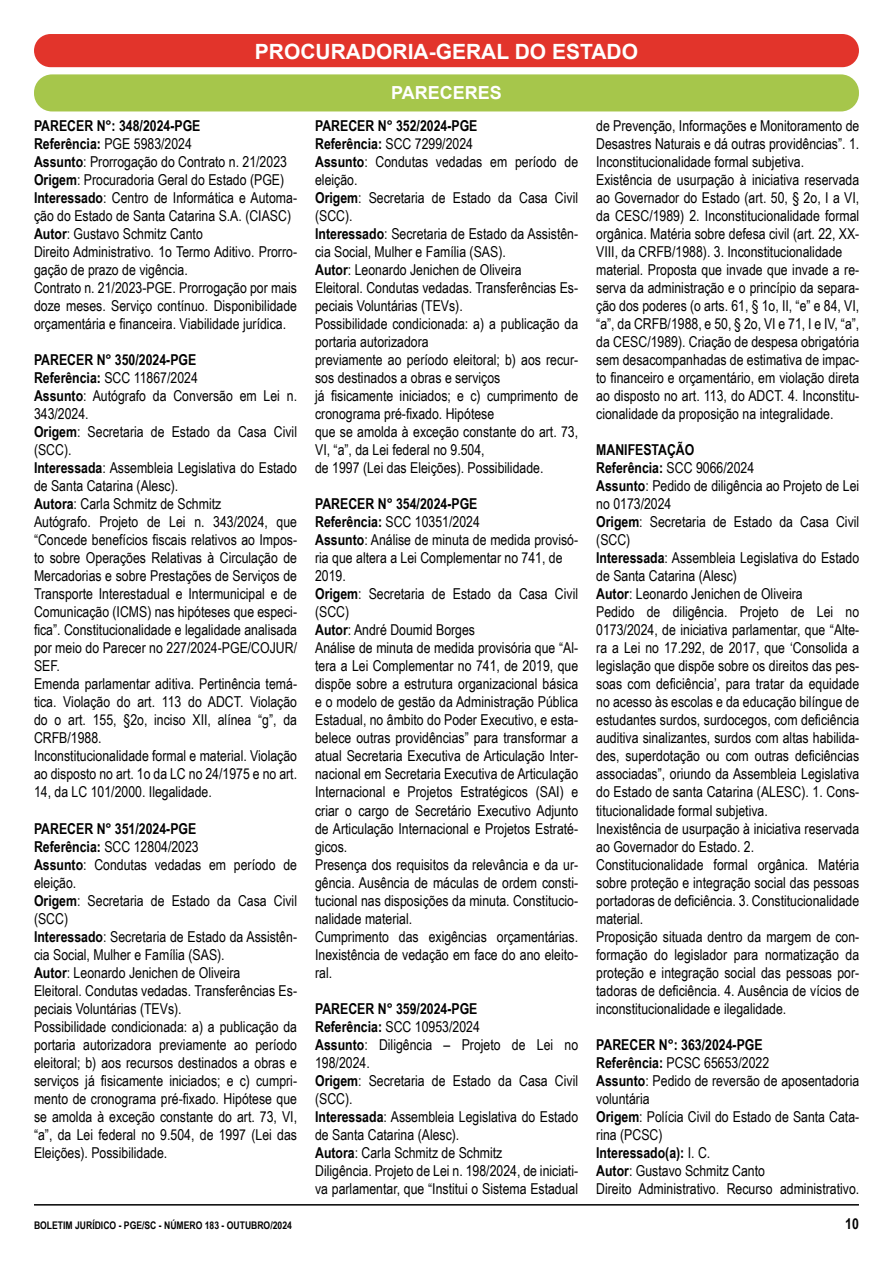
<style>
.page{position:relative;width:893px;height:1263px;background:#fff}
.page>*{position:absolute;margin:0;border:0;box-sizing:border-box;transform-origin:0 0}
.t1{font:700 21px "Arial";color:#fff}
.t2{font:700 18px "Arial";color:#fff}
.t3{font:15px/18px "Arial Narrow";color:#000}
.t4{font:700 15px "Arial Narrow";color:#000}
.t5{font:700 10.5px "Arial Narrow";color:#000}
.s1{font-weight:700}
</style>
<div class="page">
<hr style="left:34px;top:1204px;width:825px;height:1px;background:#000">
<div style="left:34px;top:34px;width:825px;height:33px;background:#e2342b;border-radius:17px"></div>
<div style="left:34px;top:74px;width:825px;height:37px;background:#a6c64b;border-radius:18px"></div>
<h1 class="t1" style="left:255px;top:37px;width:385px">PROCURADORIA-GERAL DO ESTADO</h1>
<p class="t2" style="left:391px;top:80px;width:112px">PARECERES</p>
<p class="t3" style="left:34px;top:117px;width:265px"><span class="s1">PARECER N°: 348/2024-PGE<br>Referência:</span> PGE 5983/2024<br><span class="s1">Assunto</span>: Prorrogação do Contrato n. 21/2023<br><span class="s1">Origem</span>: Procuradoria Geral do Estado (PGE)<br><span class="s1">Interessado</span>: Centro de Informática e Automa&shy;ção do Estado de Santa Catarina S.A. (CIASC)<br><span class="s1">Autor</span>: Gustavo Schmitz Canto<br>Direito Administrativo. 1o Termo Aditivo. Prorro&shy;gação de prazo de vigência.<br>Contrato n. 21/2023-PGE. Prorrogação por mais doze meses. Serviço contínuo. Disponibilidade orçamentária e financeira. Viabilidade jurídica.</p>
<p class="t3" style="left:34px;top:351px;width:265px"><span class="s1">PARECER N° 350/2024-PGE<br>Referência:</span> SCC 11867/2024<br><span class="s1">Assunto</span>: Autógrafo da Conversão em Lei n.<br>343/2024.<br><span class="s1">Origem</span>: Secretaria de Estado da Casa Civil (SCC).<br><span class="s1">Interessada</span>: Assembleia Legislativa do Estado de Santa Catarina (Alesc).<br><span class="s1">Autora</span>: Carla Schmitz de Schmitz<br>Autógrafo. Projeto de Lei n. 343/2024, que “Concede benefícios fiscais relativos ao Impos&shy;to sobre Operações Relativas à Circulação de Mercadorias e sobre Prestações de Serviços de Transporte Interestadual e Intermunicipal e de Comunicação (ICMS) nas hipóteses que especi&shy;fica”. Constitucionalidade e legalidade analisada por meio do Parecer no 227/2024-PGE/COJUR/ SEF.<br>Emenda parlamentar aditiva. Pertinência temá&shy;tica. Violação do art. 113 do ADCT. Violação do o art. 155, §2o, inciso XII, alínea “g”, da CRFB/1988.<br>Inconstitucionalidade formal e material. Violação ao disposto no art. 1o da LC no 24/1975 e no art.<br>14, da LC 101/2000. Ilegalidade.</p>
<p class="t3" style="left:34px;top:819px;width:265px"><span class="s1">PARECER N° 351/2024-PGE<br>Referência:</span> SCC 12804/2023<br><span class="s1">Assunto</span>: Condutas vedadas em período de eleição.<br><span class="s1">Origem</span>: Secretaria de Estado da Casa Civil (SCC)<br><span class="s1">Interessado</span>: Secretaria de Estado da Assistên&shy;cia Social, Mulher e Família (SAS).<br><span class="s1">Autor</span>: Leonardo Jenichen de Oliveira<br>Eleitoral. Condutas vedadas. Transferências Es&shy;peciais Voluntárias (TEVs).<br>Possibilidade condicionada: a) a publicação da portaria autorizadora previamente ao período eleitoral; b) aos recursos destinados a obras e serviços já fisicamente iniciados; e c) cumpri&shy;mento de cronograma pré-fixado. Hipótese que se amolda à exceção constante do art. 73, VI, “a”, da Lei federal no 9.504, de 1997 (Lei das Eleições). Possibilidade.</p>
<p class="t3" style="left:315px;top:117px;width:265px"><span class="s1">PARECER N° 352/2024-PGE<br>Referência:</span> SCC 7299/2024<br><span class="s1">Assunto</span>: Condutas vedadas em período de eleição.<br><span class="s1">Origem</span>: Secretaria de Estado da Casa Civil (SCC).<br><span class="s1">Interessado</span>: Secretaria de Estado da Assistên&shy;cia Social, Mulher e Família (SAS).<br><span class="s1">Autor</span>: Leonardo Jenichen de Oliveira<br>Eleitoral. Condutas vedadas. Transferências Es&shy;peciais Voluntárias (TEVs).<br>Possibilidade condicionada: a) a publicação da portaria autorizadora<br>previamente ao período eleitoral; b) aos recur&shy;sos destinados a obras e serviços<br>já fisicamente iniciados; e c) cumprimento de cronograma pré-fixado. Hipótese<br>que se amolda à exceção constante do art. 73, VI, “a”, da Lei federal no 9.504,<br>de 1997 (Lei das Eleições). Possibilidade.</p>
<p class="t3" style="left:315px;top:495px;width:265px"><span class="s1">PARECER N° 354/2024-PGE<br>Referência:</span> SCC 10351/2024<br><span class="s1">Assunto</span>: Análise de minuta de medida provisó&shy;ria que altera a Lei Complementar no 741, de 2019.<br><span class="s1">Origem</span>: Secretaria de Estado da Casa Civil (SCC)<br><span class="s1">Autor</span>: André Doumid Borges<br>Análise de minuta de medida provisória que “Al&shy;tera a Lei Complementar no 741, de 2019, que dispõe sobre a estrutura organizacional básica e o modelo de gestão da Administração Pública Estadual, no âmbito do Poder Executivo, e esta&shy;belece outras providências” para transformar a atual Secretaria Executiva de Articulação Inter&shy;nacional em Secretaria Executiva de Articulação Internacional e Projetos Estratégicos (SAI) e criar o cargo de Secretário Executivo Adjunto de Articulação Internacional e Projetos Estraté&shy;gicos.<br>Presença dos requisitos da relevância e da ur&shy;gência. Ausência de máculas de ordem consti&shy;tucional nas disposições da minuta. Constitucio&shy;nalidade material.<br>Cumprimento das exigências orçamentárias.<br>Inexistência de vedação em face do ano eleito&shy;ral.</p>
<p class="t3" style="left:315px;top:999px;width:265px"><span class="s1">PARECER N° 359/2024-PGE<br>Referência:</span> SCC 10953/2024<br><span class="s1">Assunto</span>: Diligência – Projeto de Lei no 198/2024.<br><span class="s1">Origem</span>: Secretaria de Estado da Casa Civil (SCC).<br><span class="s1">Interessada</span>: Assembleia Legislativa do Estado de Santa Catarina (Alesc).<br><span class="s1">Autora</span>: Carla Schmitz de Schmitz<br>Diligência. Projeto de Lei n. 198/2024, de iniciati&shy;va parlamentar, que “Institui o Sistema Estadual</p>
<p class="t3" style="left:596px;top:117px;width:265px">de Prevenção, Informações e Monitoramento de Desastres Naturais e dá outras providências”. 1.<br>Inconstitucionalidade formal subjetiva.<br>Existência de usurpação à iniciativa reservada ao Governador do Estado (art. 50, § 2o, I a VI, da CESC/1989) 2. Inconstitucionalidade formal orgânica. Matéria sobre defesa civil (art. 22, XX-VIII, da CRFB/1988). 3. Inconstitucionalidade material. Proposta que invade que invade a re&shy;serva da administração e o princípio da separa&shy;ção dos poderes (o arts. 61, § 1o, II, “e” e 84, VI, “a”, da CRFB/1988, e 50, § 2o, VI e 71, I e IV, “a”, da CESC/1989). Criação de despesa obrigatória sem desacompanhadas de estimativa de impac&shy;to financeiro e orçamentário, em violação direta ao disposto no art. 113, do ADCT. 4. Inconstitu&shy;cionalidade da proposição na integralidade.</p>
<p class="t3" style="left:596px;top:441px;width:265px"><span class="s1">MANIFESTAÇÃO<br>Referência:</span> SCC 9066/2024<br><span class="s1">Assunto</span>: Pedido de diligência ao Projeto de Lei no 0173/2024<br><span class="s1">Origem</span>: Secretaria de Estado da Casa Civil (SCC)<br><span class="s1">Interessada</span>: Assembleia Legislativa do Estado de Santa Catarina (Alesc)<br><span class="s1">Autor</span>: Leonardo Jenichen de Oliveira<br>Pedido de diligência. Projeto de Lei no 0173/2024, de iniciativa parlamentar, que “Alte&shy;ra a Lei no 17.292, de 2017, que ‘Consolida a legislação que dispõe sobre os direitos das pes&shy;soas com deficiência’, para tratar da equidade no acesso às escolas e da educação bilíngue de estudantes surdos, surdocegos, com deficiência auditiva sinalizantes, surdos com altas habilida&shy;des, superdotação ou com outras deficiências associadas”, oriundo da Assembleia Legislativa do Estado de santa Catarina (ALESC). 1. Cons&shy;titucionalidade formal subjetiva.<br>Inexistência de usurpação à iniciativa reservada ao Governador do Estado. 2.<br>Constitucionalidade formal orgânica. Matéria sobre proteção e integração social das pessoas portadoras de deficiência. 3. Constitucionalidade material.<br>Proposição situada dentro da margem de con&shy;formação do legislador para normatização da proteção e integração social das pessoas por&shy;tadoras de deficiência. 4. Ausência de vícios de inconstitucionalidade e ilegalidade.</p>
<p class="t3" style="left:596px;top:1035px;width:265px"><span class="s1">PARECER N°: 363/2024-PGE<br>Referência:</span> PCSC 65653/2022<br><span class="s1">Assunto</span>: Pedido de reversão de aposentadoria voluntária<br><span class="s1">Origem</span>: Polícia Civil do Estado de Santa Cata&shy;rina (PCSC)<br><span class="s1">Interessado(a):</span> I. C.<br><span class="s1">Autor</span>: Gustavo Schmitz Canto<br>Direito Administrativo. Recurso administrativo.</p>
<p class="t5" style="left:34px;top:1217px;width:259px">BOLETIM JURÍDICO - PGE/SC - NÚMERO 183 - OUTUBRO/2024</p>
<p class="t4" style="left:845px;top:1212px;width:15px">10</p>
</div>
